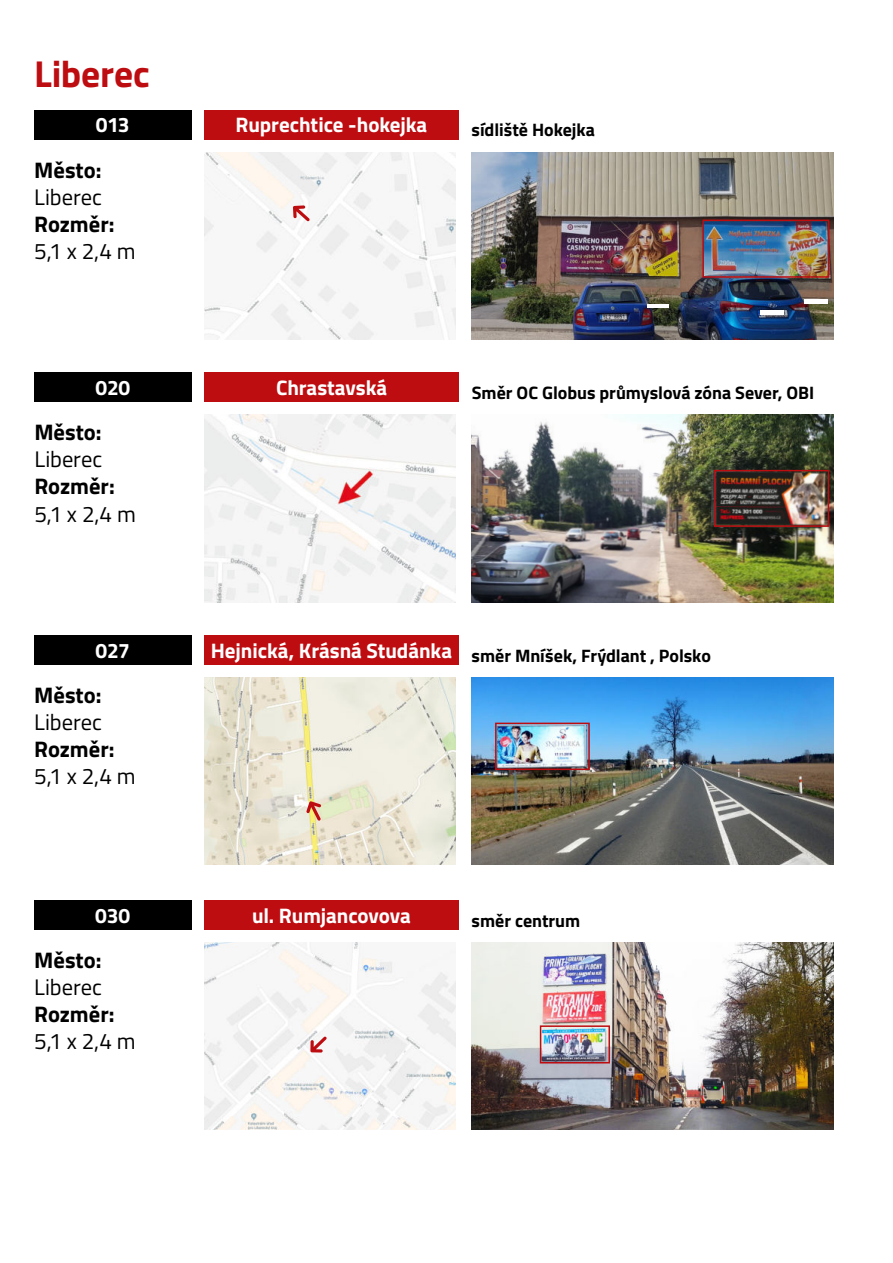
<style>
.page{position:relative;width:893px;height:1263px;background:#fff}
.page>*{position:absolute;margin:0;border:0;box-sizing:border-box;transform-origin:0 0}
.t1{font:700 37.5px "Titillium Web";color:#bd0d11}
.t2{font:22.5px "Titillium Web";color:#000}
.t3{font:700 22.5px "Titillium Web";color:#000}
.t4{font:700 21px "Titillium Web";letter-spacing:-.005em;color:#fff}
.t5{font:700 18px "Titillium Web";color:#000}
</style>
<div class="page">
<div style="left:34px;top:110px;width:157px;height:29px;background:#000"></div>
<div style="left:204px;top:110px;width:255px;height:29px;background:#bd0d11"></div>
<img style="left:204px;top:152px;width:251px;height:187px">
<img style="left:472px;top:152px;width:361px;height:187px">
<svg style="left:293px;top:205px;width:17px;height:16px"></svg>
<hr style="left:647px;top:304px;width:21px;height:4px;background:#fff">
<hr style="left:804px;top:300px;width:24px;height:4px;background:#fff">
<div style="left:702px;top:220px;width:127px;height:58px;border:2px solid #bd0d11"></div>
<hr style="left:760px;top:311px;width:24px;height:4px;background:#fff">
<div style="left:34px;top:372px;width:158px;height:30px;background:#000"></div>
<div style="left:204px;top:372px;width:255px;height:30px;background:#bd0d11"></div>
<img style="left:204px;top:415px;width:251px;height:187px">
<img style="left:472px;top:415px;width:361px;height:187px">
<div style="left:714px;top:470px;width:115px;height:57px;border:2px solid #bd0d11"></div>
<div style="left:34px;top:635px;width:157px;height:30px;background:#000"></div>
<div style="left:204px;top:635px;width:255px;height:30px;background:#bd0d11"></div>
<img style="left:204px;top:678px;width:251px;height:187px">
<img style="left:472px;top:678px;width:361px;height:187px">
<svg style="left:306px;top:801px;width:15px;height:20px"></svg>
<div style="left:495px;top:723px;width:95px;height:47px;border:2px solid #bd0d11"></div>
<div style="left:34px;top:900px;width:157px;height:30px;background:#000"></div>
<div style="left:204px;top:900px;width:255px;height:30px;background:#bd0d11"></div>
<img style="left:204px;top:943px;width:251px;height:187px">
<svg style="left:310px;top:1036px;width:17px;height:16px"></svg>
<img style="left:472px;top:943px;width:361px;height:187px">
<div style="left:540px;top:1025px;width:70px;height:38px;border:2px solid #bd0d11"></div>
<h1 class="t1" style="left:34px;top:52px;width:118px">Liberec</h1>
<p class="t4" style="left:96px;top:113px;width:35px">013</p>
<p class="t4" style="left:236px;top:109px;width:193px">Ruprechtice -hokejka</p>
<p class="t5" style="left:472px;top:116px;width:125px">sídliště Hokejka</p>
<p class="t3" style="left:34px;top:153px;width:69px">Město:</p>
<p class="t2" style="left:34px;top:189px;width:69px">Liberec</p>
<p class="t3" style="left:34px;top:207px;width:82px">Rozměr:</p>
<p class="t2" style="left:34px;top:243px;width:103px">5,1 x 2,4 m</p>
<p class="t4" style="left:96px;top:375px;width:36px">020</p>
<p class="t4" style="left:276px;top:372px;width:112px">Chrastavská</p>
<p class="t5" style="left:472px;top:379px;width:344px">Směr OC Globus průmyslová zóna Sever, OBI</p>
<p class="t3" style="left:34px;top:415px;width:69px">Město:</p>
<p class="t2" style="left:34px;top:451px;width:69px">Liberec</p>
<p class="t3" style="left:34px;top:469px;width:82px">Rozměr:</p>
<p class="t2" style="left:34px;top:505px;width:103px">5,1 x 2,4 m</p>
<p class="t4" style="left:96px;top:638px;width:36px">027</p>
<p class="t5" style="left:211px;top:642px;width:502px"><sup>Hejnická,</sup> <sup>Krásná</sup> <sup>Studánka</sup> směr Mníšek, Frýdlant , Polsko</p>
<p class="t3" style="left:34px;top:678px;width:69px">Město:</p>
<p class="t2" style="left:34px;top:714px;width:69px">Liberec</p>
<p class="t3" style="left:34px;top:732px;width:82px">Rozměr:</p>
<p class="t2" style="left:34px;top:768px;width:103px">5,1 x 2,4 m</p>
<p class="t4" style="left:95px;top:903px;width:36px">030</p>
<p class="t4" style="left:252px;top:899px;width:160px">ul. Rumjancovova</p>
<p class="t5" style="left:472px;top:907px;width:110px">směr centrum</p>
<p class="t3" style="left:34px;top:943px;width:69px">Město:</p>
<p class="t2" style="left:34px;top:979px;width:69px">Liberec</p>
<p class="t3" style="left:34px;top:997px;width:82px">Rozměr:</p>
<p class="t2" style="left:34px;top:1033px;width:103px">5,1 x 2,4 m</p>
</div>
